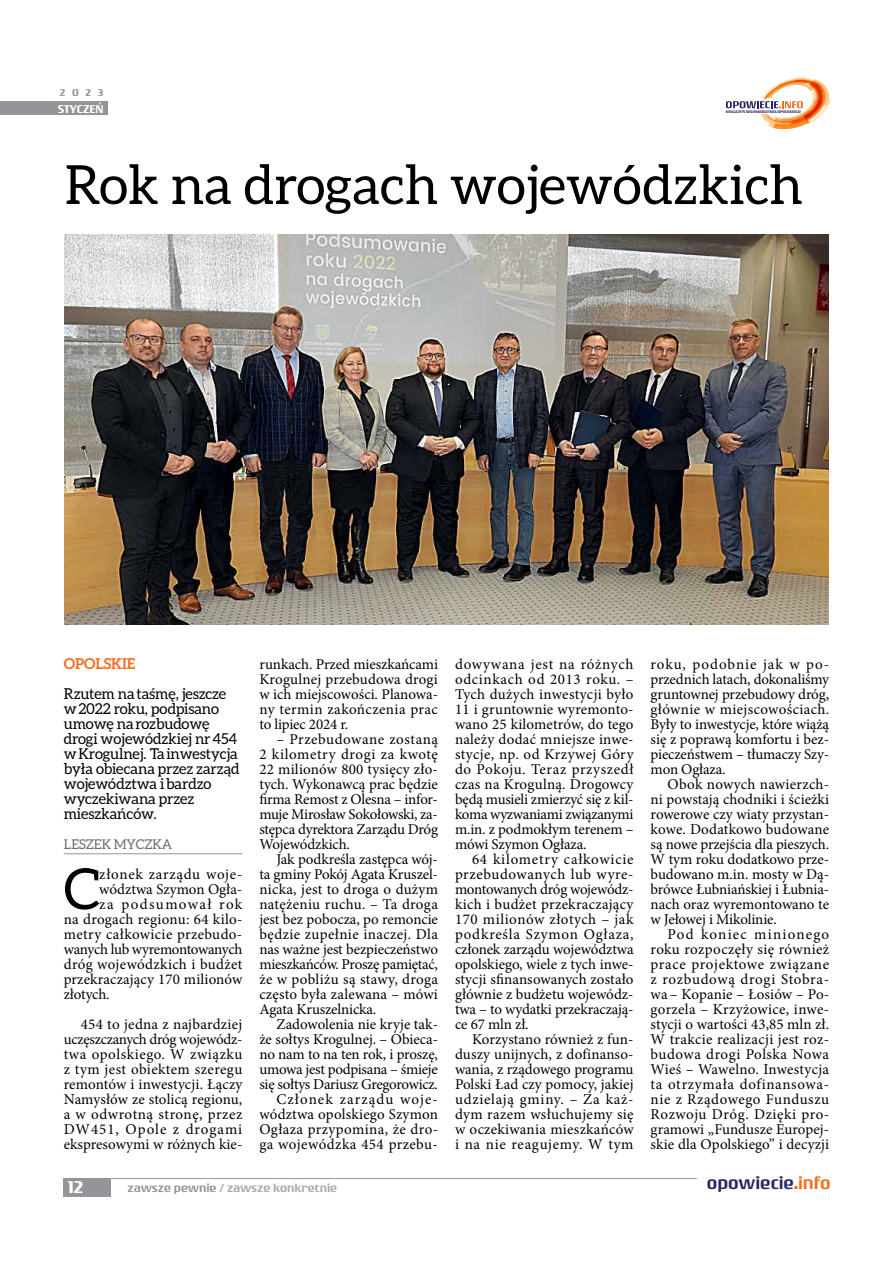
<style>
.page{position:relative;width:893px;height:1263px;background:#fff}
.page>*{position:absolute;margin:0;border:0;box-sizing:border-box;transform-origin:0 0}
.t1{font:56.85px "Aleo";color:#000}
.t2{font:54px "Aleo";color:#000}
.t3{font:500 18px "Rogue Sans Ext";color:#282562}
.t4{font:500 18px "Rogue Sans Ext";color:#fff}
.t5{font:15px/15px "Minion Pro";color:#000;text-align:justify}
.t6{font:15px/15px "Aleo";letter-spacing:-.01em;color:#000}
.t7{font:15px "Minion Pro";letter-spacing:.02em;color:#000}
.t8{font:15px "Minion Pro";letter-spacing:.025em;color:#000}
.t9{font:15px "Minion Pro";letter-spacing:-.025em;color:#000}
.t10{font:15px "Minion Pro";letter-spacing:.05em;color:#000}
.t11{font:15px "Minion Pro";letter-spacing:.09em;color:#000}
.t12{font:700 15px "Aleo";letter-spacing:-.01em;color:#f36f20}
.t13{font:13.5px "Aleo";letter-spacing:-.01em;color:#6d6e71}
.t14{font:500 12px "Rogue Sans Ext";color:#a7a9ac}
.t15{font:500 12px "Rogue Sans Ext";color:#fff}
.t16{font:500 10.5px "Rogue Sans Ext";color:#939598}
.t17{font:500 4.05px "Rogue Sans Ext";color:#282562;scale:1.04 1}
.s1{color:#939598}
.s2{color:#f36f20}
</style>
<div class="page">
<div style="left:63px;top:1178px;width:48px;height:18px;background:#939598"></div>
<hr style="left:63px;top:1178px;width:634px;height:1px;background:#939598">
<div style="left:0;top:101px;width:108px;height:14px;background:#939598"></div>
<svg style="left:726px;top:77px;width:105px;height:52px"></svg>
<hr style="left:64px;top:853px;width:178px;height:1px;background:#939598">
<img style="left:65px;top:234px;width:763px;height:390px">
<p class="t16" style="left:60px;top:87px;width:45px">2023</p>
<p class="t15" style="left:58px;top:101px;width:47px">STYCZEŃ</p>
<p class="t17" style="left:726px;top:109px;width:74px">MAGAZYN WOJEWÓDZTWA OPOLSKIEGO</p>
<h2 class="t2" style="left:65px;top:154px;width:740px">Rok na drogach wojewódzkich</h2>
<p class="t12" style="left:64px;top:655px;width:73px">OPOLSKIE</p>
<p class="t6" style="left:64px;top:686px;width:177px">Rzutem na taśmę, jeszcze w 2022 roku, podpisano umowę na rozbudowę drogi wojewódzkiej nr 454 w Krogulnej. Ta inwestycja była obiecana przez zarząd województwa i bardzo wyczekiwana przez mieszkańców.</p>
<p class="t13" style="left:64px;top:837px;width:110px">LESZEK MYCZKA</p>
<h1 class="t1" style="left:64px;top:857px;width:38px">C</h1>
<p class="t10" style="left:99px;top:864px;width:145px">złonek zarządu woje-</p>
<p class="t5" style="left:99px;top:882px;width:144px">wództwa Szymon Ogła-</p>
<p class="t11" style="left:99px;top:894px;width:145px">za podsumował rok</p>
<p class="t7" style="left:64px;top:909px;width:180px">na drogach regionu: 64 kilo-</p>
<p class="t8" style="left:64px;top:924px;width:180px">metry całkowicie przebudo-</p>
<p class="t9" style="left:64px;top:939px;width:180px">wanych lub wyremontowanych</p>
<p class="t7" style="left:64px;top:954px;width:180px">dróg wojewódzkich i budżet</p>
<p class="t5" style="left:64px;top:972px;width:180px">przekraczający 170 milionów</p>
<p class="t5" style="left:64px;top:987px;width:47px">złotych.</p>
<p class="t5" style="left:64px;top:1017px;width:180px;text-indent:17px">454 to jedna z najbardziej uczęszczanych dróg wojewódz&shy;twa opolskiego. W związku z tym jest obiektem szeregu remontów i inwestycji. Łączy Namysłów ze stolicą regionu, a w odwrotną stronę, przez DW451, Opole z drogami ekspresowymi w różnych kie-</p>
<p class="t5" style="left:259px;top:657px;width:180px">runkach. Przed mieszkańcami Krogulnej przebudowa drogi w ich miejscowości. Planowa&shy;ny termin zakończenia prac to lipiec 2024 r.</p>
<p class="t5" style="left:259px;top:732px;width:180px;text-indent:17px">– Przebudowane zostaną 2 kilometry drogi za kwotę 22 milionów 800 tysięcy zło&shy;tych. Wykonawcą prac będzie firma Remost z Olesna – infor&shy;muje Mirosław Sokołowski, za&shy;stępca dyrektora Zarządu Dróg Wojewódzkich.</p>
<p class="t5" style="left:259px;top:852px;width:180px;text-indent:17px">Jak podkreśla zastępca wój&shy;ta gminy Pokój Agata Kruszel&shy;nicka, jest to droga o dużym natężeniu ruchu. – Ta droga jest bez pobocza, po remoncie będzie zupełnie inaczej. Dla nas ważne jest bezpieczeństwo mieszkańców. Proszę pamiętać, że w pobliżu są stawy, droga często była zalewana – mówi Agata Kruszelnicka.</p>
<p class="t5" style="left:259px;top:1017px;width:180px;text-align:right">Zadowolenia nie kryje tak-<br>że sołtys Krogulnej. – Obieca&shy;no nam to na ten rok, i proszę, umowa jest podpisana – śmieje się sołtys Dariusz Gregorowicz.<br>Członek zarządu woje&shy;wództwa opolskiego Szymon<br>Ogłaza przypomina, że dro&shy;ga wojewódzka 454 przebu-</p>
<p class="t5" style="left:455px;top:657px;width:180px">dowywana jest na różnych odcinkach od 2013 roku. – Tych dużych inwestycji było 11 i gruntownie wyremonto&shy;wano 25 kilometrów, do tego należy dodać mniejsze inwe&shy;stycje, np. od Krzywej Góry do Pokoju. Teraz przyszedł czas na Krogulną. Drogowcy będą musieli zmierzyć się z kil&shy;koma wyzwaniami związanymi m.in. z podmokłym terenem – mówi Szymon Ogłaza.</p>
<p class="t5" style="left:455px;top:852px;width:180px;text-indent:17px">64 kilometry całkowicie przebudowanych lub wyre&shy;montowanych dróg wojewódz&shy;kich i budżet przekraczający 170 milionów złotych – jak podkreśla Szymon Ogłaza, członek zarządu województwa opolskiego, wiele z tych inwe&shy;stycji sfinansowanych zostało głównie z budżetu wojewódz&shy;twa – to wydatki przekraczają&shy;ce 67 mln zł.</p>
<p class="t5" style="left:455px;top:1032px;width:180px;text-indent:17px">Korzystano również z fun&shy;duszy unijnych, z dofinanso&shy;wania, z rządowego programu Polski Ład czy pomocy, jakiej udzielają gminy. – Za każ&shy;dym razem wsłuchujemy się w oczekiwania mieszkańców i na nie reagujemy. W tym</p>
<p class="t5" style="left:651px;top:657px;width:180px">roku, podobnie jak w po&shy;przednich latach, dokonaliśmy gruntownej przebudowy dróg, głównie w miejscowościach.<br>Były to inwestycje, które wiążą się z poprawą komfortu i bez&shy;pieczeństwem – tłumaczy Szy&shy;mon Ogłaza.</p>
<p class="t5" style="left:651px;top:777px;width:180px;text-indent:17px">Obok nowych nawierzch&shy;ni powstają chodniki i ścieżki rowerowe czy wiaty przystan&shy;kowe. Dodatkowo budowane są nowe przejścia dla pieszych.<br>W tym roku dodatkowo prze&shy;budowano m.in. mosty w Dą&shy;brówce Łubniańskiej i Łubnia&shy;nach oraz wyremontowano te w Jełowej i Mikolinie.</p>
<p class="t5" style="left:651px;top:927px;width:180px;text-indent:17px">Pod koniec minionego roku rozpoczęły się również prace projektowe związane z rozbudową drogi Stobra&shy;wa – Kopanie – Łosiów – Po&shy;gorzela – Krzyżowice, inwe&shy;stycji o wartości 43,85 mln zł.<br>W trakcie realizacji jest roz&shy;budowa drogi Polska Nowa Wieś – Wawelno. Inwestycja ta otrzymała dofinansowa&shy;nie z Rządowego Funduszu Rozwoju Dróg. Dzięki pro&shy;gramowi „Fundusze Europej&shy;skie dla Opolskiego” i decyzji</p>
<p class="t4" style="left:67px;top:1176px;width:18px">12</p>
<p class="t14" style="left:128px;top:1181px;width:211px"><span class="s1">zawsze pewnie</span> / zawsze konkretnie</p>
<p class="t3" style="left:707px;top:1172px;width:125px">opowiecie<span class="s2">.info</span></p>
</div>
